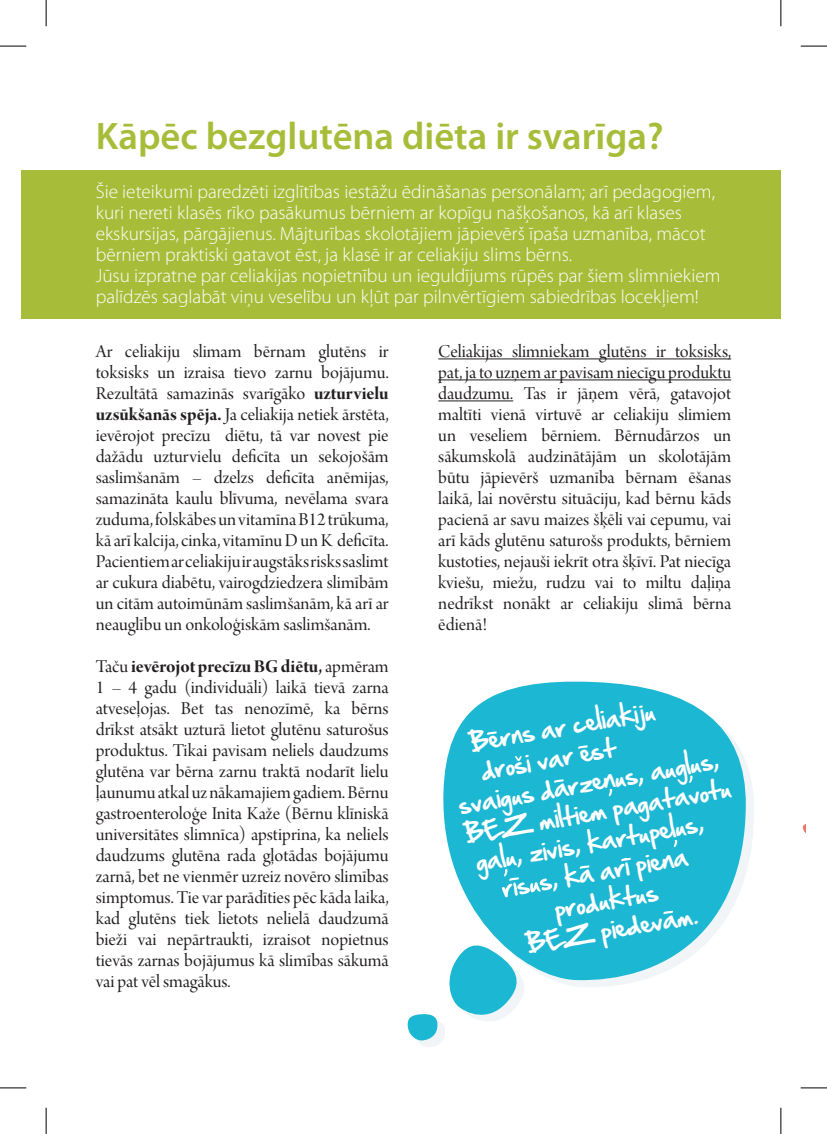
<style>
.page{position:relative;width:827px;height:1134px;background:#fff}
.page>*{position:absolute;margin:0;border:0;box-sizing:border-box;transform-origin:0 0}
.t1{font:600 38.5px "Myriad Pro";color:#a7bd39}
.t2{font:22.75px "Hand Of Sean";color:#fff}
.t3{font:19.25px/21px "Arno Pro Display";color:#231f20;text-align:justify}
.t4{font:300 19.25px/21px "Myriad Pro";color:#fff}
.t5{font:19.25px "Arno Pro Bold Display";color:#231f20}
.s1{font-family:"Arno Pro Bold Display"}
.s2{font-family:"Arno Pro Display"}
</style>
<div class="page">
<hr style="left:438px;top:358px;width:293px;height:1px;background:#231f20">
<hr style="left:438px;top:379px;width:293px;height:1px;background:#231f20">
<hr style="left:438px;top:400px;width:75px;height:1px;background:#231f20">
<div style="left:450px;top:688px;width:303px;height:299px;background:linear-gradient(to bottom,#f9fbfb,#fcfdfd)"></div>
<svg style="left:443px;top:681px;width:303px;height:301px;fill:#1cb7d2"></svg>
<div style="left:21px;top:170px;width:759px;height:149px;background:#a7bd39"></div>
<svg style="left:521px;top:952px;width:3px;height:46px"></svg>
<div style="left:415px;top:1020px;width:30px;height:27px;background:linear-gradient(to right,#f3f6f8,#f6f9fa)"></div>
<svg style="left:407px;top:942px;width:114px;height:99px"></svg>
<svg style="left:514px;top:756px;width:7px;height:5px"></svg>
<svg style="left:608px;top:789px;width:4px;height:7px"></svg>
<svg style="left:689px;top:776px;width:3px;height:7px"></svg>
<svg style="left:673px;top:840px;width:4px;height:7px"></svg>
<svg style="left:487px;top:731px;width:9px;height:4px"></svg>
<svg style="left:578px;top:745px;width:9px;height:4px"></svg>
<svg style="left:554px;top:779px;width:9px;height:4px"></svg>
<svg style="left:579px;top:865px;width:10px;height:4px"></svg>
<svg style="left:621px;top:858px;width:9px;height:3px"></svg>
<svg style="left:663px;top:911px;width:10px;height:3px"></svg>
<svg style="left:502px;top:869px;width:50px;height:28px"></svg>
<svg style="left:802px;top:824px;width:3px;height:9px"></svg>
<svg style="left:0;top:46px;width:26px;height:1px"></svg>
<svg style="left:800px;top:46px;width:26px;height:1px"></svg>
<svg style="left:0;top:1087px;width:26px;height:2px"></svg>
<svg style="left:800px;top:1087px;width:26px;height:2px"></svg>
<svg style="left:46px;top:0;width:1px;height:26px"></svg>
<svg style="left:46px;top:1108px;width:1px;height:26px"></svg>
<svg style="left:780px;top:0;width:1px;height:26px"></svg>
<svg style="left:780px;top:1108px;width:1px;height:26px"></svg>
<h1 class="t1" style="left:96px;top:112px;width:569px">Kāpēc bezglutēna diēta ir svarīga?</h1>
<p class="t4" style="left:96px;top:182px;width:626px">Šie ieteikumi paredzēti izglītības iestāžu ēdināšanas personālam; arī pedagogiem, kuri nereti klasēs rīko pasākumus bērniem ar kopīgu našķošanos, kā arī klases ekskursijas, pārgājienus. Mājturības skolotājiem jāpievērš īpaša uzmanība, mācot bērniem praktiski gatavot ēst, ja klasē ir ar celiakiju slims bērns.<br>Jūsu izpratne par celiakijas nopietnību un ieguldījums rūpēs par šiem slimniekiem palīdzēs saglabāt viņu veselību un kļūt par pilnvērtīgiem sabiedrības locekļiem!</p>
<p class="t3" style="left:96px;top:342px;width:294px">Ar celiakiju slimam bērnam glutēns ir toksisks un izraisa tievo zarnu bojājumu.<br>Rezultātā samazinās svarīgāko <span class="s1">uzturvielu uzsūkšanās spēja.</span> Ja celiakija netiek ārstēta, ievērojot precīzu diētu, tā var novest pie dažādu uzturvielu deficīta un sekojošām saslimšanām – dzelzs deficīta anēmijas, samazināta kaulu blīvuma, nevēlama svara zuduma, folskābes un vitamīna B12 trūkuma, kā arī kalcija, cinka, vitamīnu D un K deficīta.<br>Pacientiem ar celiakiju ir augstāks risks saslimt ar cukura diabētu, vairogdziedzera slimībām un citām autoimūnām saslimšanām, kā arī ar neauglību un onkoloģiskām saslimšanām.</p>
<p class="t5" style="left:96px;top:656px;width:294px"><span class="s2">Taču</span> ievērojot precīzu BG diētu, <span class="s2">apmēram</span></p>
<p class="t3" style="left:96px;top:678px;width:294px">1 – 4 gadu (individuāli) laikā tievā zarna atveseļojas. Bet tas nenozīmē, ka bērns drīkst atsākt uzturā lietot glutēnu saturošus produktus. Tikai pavisam neliels daudzums glutēna var bērna zarnu traktā nodarīt lielu ļaunumu atkal uz nākamajiem gadiem. Bērnu gastroenteroloģe Inita Kaže (Bērnu klīniskā universitātes slimnīca) apstiprina, ka neliels daudzums glutēna rada gļotādas bojājumu zarnā, bet ne vienmēr uzreiz novēro slimības simptomus. Tie var parādīties pēc kāda laika, kad glutēns tiek lietots nelielā daudzumā bieži vai nepārtraukti, izraisot nopietnus tievās zarnas bojājumus kā slimības sākumā vai pat vēl smagākus.</p>
<p class="t3" style="left:438px;top:342px;width:294px">Celiakijas slimniekam glutēns ir toksisks, pat, ja to uzņem ar pavisam niecīgu produktu daudzumu. Tas ir jāņem vērā, gatavojot maltīti vienā virtuvē ar celiakiju slimiem un veseliem bērniem. Bērnudārzos un sākumskolā audzinātājām un skolotājām būtu jāpievērš uzmanība bērnam ēšanas laikā, lai novērstu situāciju, kad bērnu kāds pacienā ar savu maizes šķēli vai cepumu, vai arī kāds glutēnu saturošs produkts, bērniem kustoties, nejauši iekrīt otra šķīvī. Pat niecīga kviešu, miežu, rudzu vai to miltu daļiņa nedrīkst nonākt ar celiakiju slimā bērna ēdienā!</p>
<p class="t2" style="left:465px;top:723px;width:190px;rotate:-10deg">Berns ar celiakiju</p>
<p class="t2" style="left:477px;top:751px;width:138px;rotate:-10deg">drosi var est</p>
<p class="t2" style="left:455px;top:785px;width:265px;rotate:-10deg">svaigus darzenus, auglus,</p>
<p class="t2" style="left:460px;top:814px;width:272px;rotate:-10deg">BEZ miltiem pagatavotu</p>
<p class="t2" style="left:472px;top:842px;width:232px;rotate:-10deg">galu, zivis, kartupelus,</p>
<p class="t2" style="left:547px;top:859px;width:140px;rotate:-10deg">, ka ari piena</p>
<p class="t2" style="left:551px;top:889px;width:106px;rotate:-10deg">produktus</p>
<p class="t2" style="left:522px;top:924px;width:176px;rotate:-10deg">BEZ piedevam.</p>
</div>
